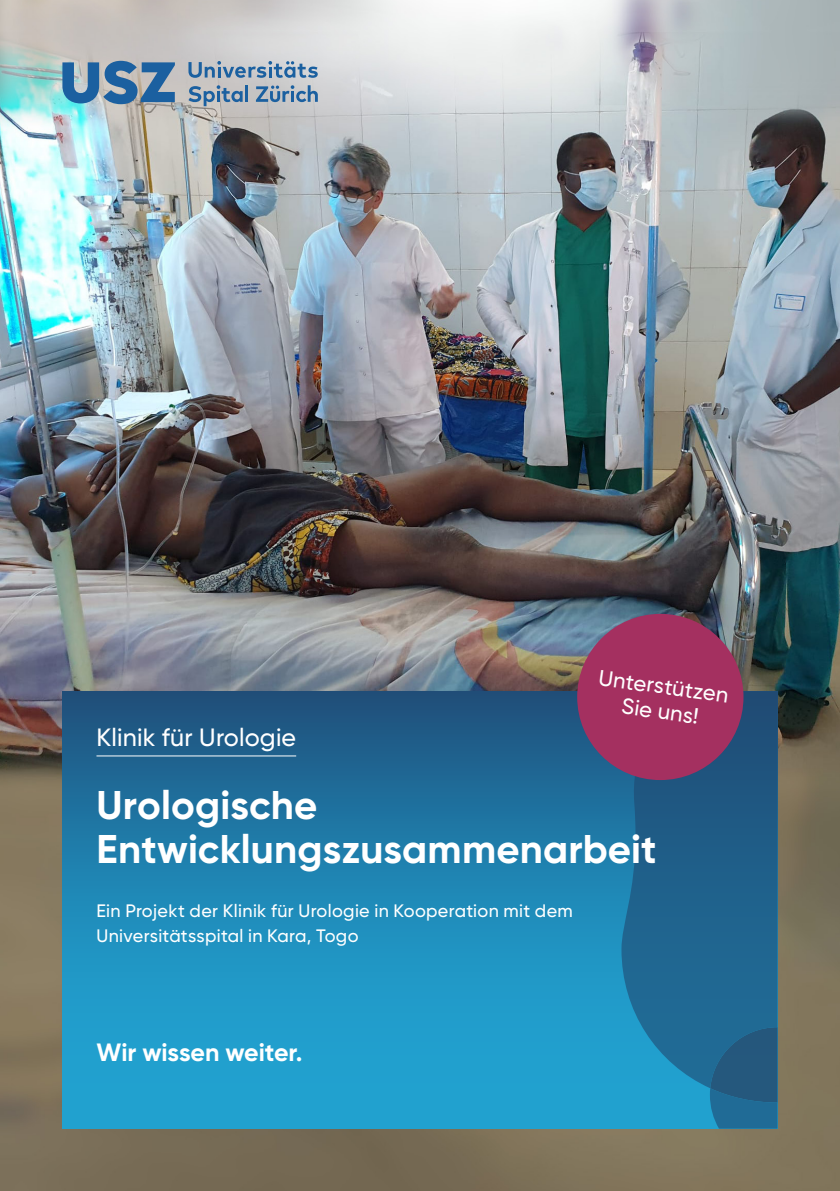
<style>
.page{position:relative;width:840px;height:1191px;background:#fff}
.page>*{position:absolute;margin:0;border:0;box-sizing:border-box;transform-origin:0 0}
.t1{font:700 40px/44px "USZ Gilroy";letter-spacing:.005em;color:#fff}
.t2{font:500 25px "USZ Gilroy";letter-spacing:.005em;color:#fff}
.t3{font:700 25px "USZ Gilroy";letter-spacing:-.005em;color:#fff}
.t4{font:500 22px/25px "USZ Gilroy";color:#fff;text-align:center}
.t5{font:500 18px/25px "USZ Gilroy";letter-spacing:.015em;color:#fff}
</style>
<div class="page">
<img style="left:0;top:0;width:839px;height:1191px">
<div style="left:62px;top:692px;width:715px;height:436px;background:linear-gradient(to bottom,#1f5985,#21b0df)"></div>
<svg style="left:621px;top:692px;width:156px;height:396px;background:#1f6590"></svg>
<svg style="left:709px;top:1027px;width:68px;height:101px;background:#226189"></svg>
<svg style="left:62px;top:61px;width:113px;height:43px;background:#618aad"></svg>
<svg style="left:188px;top:85px;width:54px;height:21px"></svg>
<svg style="left:256px;top:85px;width:61px;height:17px"></svg>
<hr style="left:245px;top:85px;width:3px;height:17px;background:#1b60a0">
<svg style="left:188px;top:61px;width:129px;height:17px;background:#8da5bd"></svg>
<hr style="left:96px;top:755px;width:200px;height:1px;background:#fff">
<div style="left:577px;top:614px;width:166px;height:166px;background:#a43060;border-radius:50%"></div>
<p class="t4" style="left:600px;top:664px;width:132px;rotate:8deg">Unterstützen<br>Sie uns!</p>
<h2 class="t2" style="left:96px;top:722px;width:201px">Klinik für Urologie</h2>
<h1 class="t1" style="left:96px;top:782px;width:561px">Urologische<br>Entwicklungszusammenarbeit</h1>
<p class="t5" style="left:96px;top:898px;width:477px">Ein Projekt der Klinik für Urologie in Kooperation mit dem<br>Universitätsspital in Kara, Togo</p>
<h2 class="t3" style="left:96px;top:1036px;width:207px">Wir wissen weiter.</h2>
</div>
